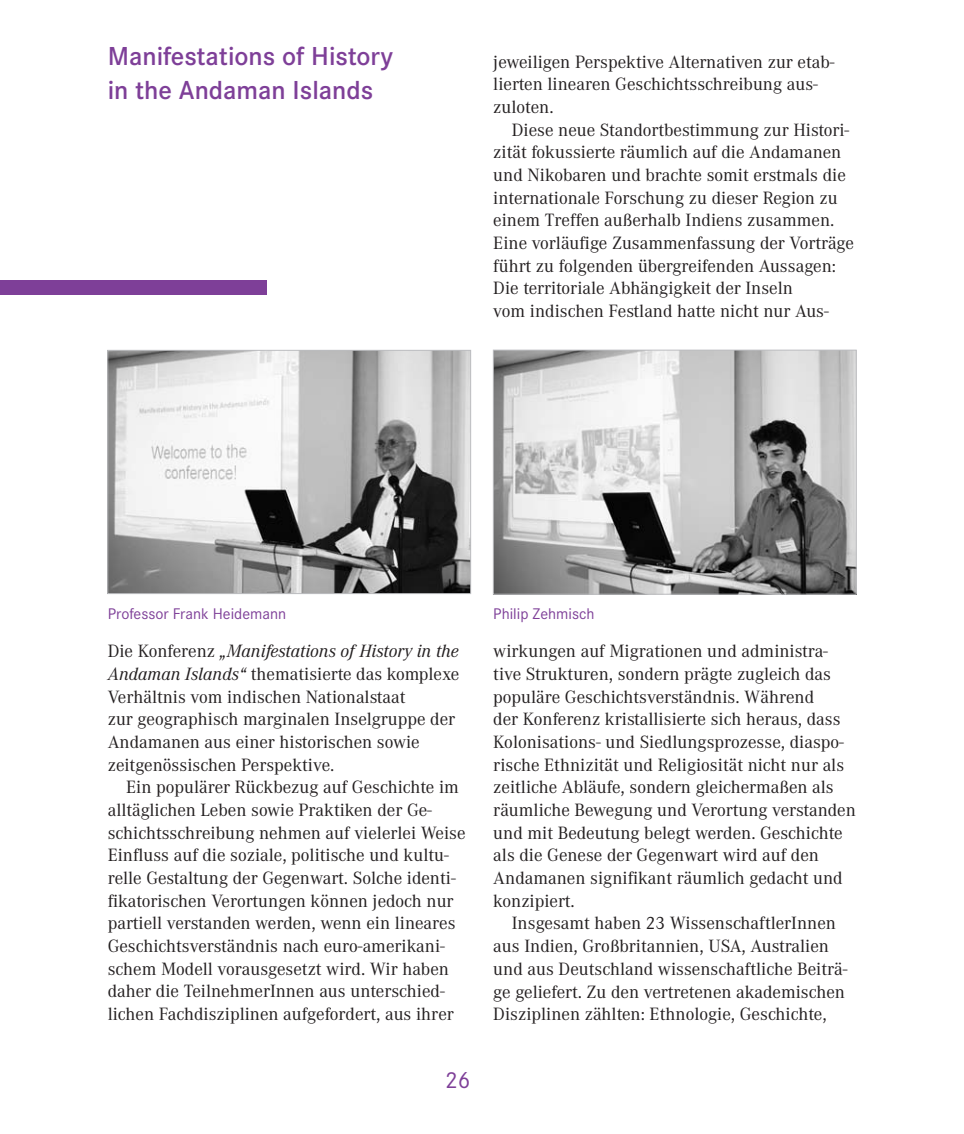
<style>
.page{position:relative;width:964px;height:1134px;background:#fff}
.page>*{position:absolute;margin:0;border:0;box-sizing:border-box;transform-origin:0 0}
.t1{font:600 27px/34px "Corporate S";color:#7e3f98}
.t2{font:24px "Corporate S";color:#7e3f98}
.t3{font:18.4px/22.6px "Corporate A";color:#231f20}
.t4{font:16px "Corporate S";color:#7e3f98}
.s1{font-style:italic}
</style>
<div class="page">
<div style="left:0;top:281px;width:266px;height:14px;background:#7e3f98"></div>
<img style="left:495px;top:352px;width:359px;height:240px">
<div style="left:493px;top:350px;width:363px;height:244px;border:1px solid #bcbdc0"></div>
<img style="left:110px;top:352px;width:359px;height:240px">
<div style="left:108px;top:350px;width:363px;height:244px;border:1px solid #bcbdc0"></div>
<h1 class="t1" style="left:108px;top:40px;width:287px">Manifestations of History in the Andaman Islands</h1>
<p class="t3" style="left:493px;top:51px;width:343px">jeweiligen Perspektive Alternativen zur etab&shy;lierten linearen Geschichtsschreibung aus&shy;zuloten.</p>
<p class="t3" style="left:493px;top:119px;width:362px;text-indent:18px">Diese neue Standortbestimmung zur Histori&shy;zität fokussierte räumlich auf die Andamanen und Nikobaren und brachte somit erstmals die internationale Forschung zu dieser Region zu einem Treffen außerhalb Indiens zusammen.<br>Eine vorläufige Zusammenfassung der Vorträge führt zu folgenden übergreifenden Aussagen:<br>Die territoriale Abhängigkeit der Inseln<br>vom indischen Festland hatte nicht nur Aus-</p>
<p class="t4" style="left:108px;top:605px;width:180px">Professor Frank Heidemann</p>
<p class="t4" style="left:493px;top:605px;width:103px">Philip Zehmisch</p>
<p class="t3" style="left:108px;top:640px;width:353px">Die Konferenz <span class="s1">„Manifestations of History in the Andaman Islands“</span> thematisierte das komplexe Verhältnis vom indischen Nationalstaat<br>zur geographisch marginalen Inselgruppe der Andamanen aus einer historischen sowie zeitgenössischen Perspektive.</p>
<p class="t3" style="left:108px;top:776px;width:359px;text-indent:18px">Ein populärer Rückbezug auf Geschichte im alltäglichen Leben sowie Praktiken der Ge&shy;schichtsschreibung nehmen auf vielerlei Weise Einfluss auf die soziale, politische und kultu&shy;relle Gestaltung der Gegenwart. Solche identi&shy;fikatorischen Verortungen können jedoch nur partiell verstanden werden, wenn ein lineares Geschichtsverständnis nach euro-amerikani&shy;schem Modell vorausgesetzt wird. Wir haben daher die TeilnehmerInnen aus unterschied&shy;lichen Fachdisziplinen aufgefordert, aus ihrer</p>
<h2 class="t2" style="left:445px;top:1067px;width:27px">26</h2>
<p class="t3" style="left:493px;top:640px;width:364px">wirkungen auf Migrationen und administra&shy;tive Strukturen, sondern prägte zugleich das populäre Geschichtsverständnis. Während<br>der Konferenz kristallisierte sich heraus, dass Kolonisations- und Siedlungsprozesse, diaspo&shy;rische Ethnizität und Religiosität nicht nur als zeitliche Abläufe, sondern gleichermaßen als räumliche Bewegung und Verortung verstanden und mit Bedeutung belegt werden. Geschichte als die Genese der Gegenwart wird auf den Andamanen signifikant räumlich gedacht und konzipiert.</p>
<p class="t3" style="left:493px;top:912px;width:356px;text-indent:18px">Insgesamt haben 23 WissenschaftlerInnen aus Indien, Großbritannien, USA, Australien und aus Deutschland wissenschaftliche Beiträ&shy;ge geliefert. Zu den vertretenen akademischen Disziplinen zählten: Ethnologie, Geschichte,</p>
</div>
